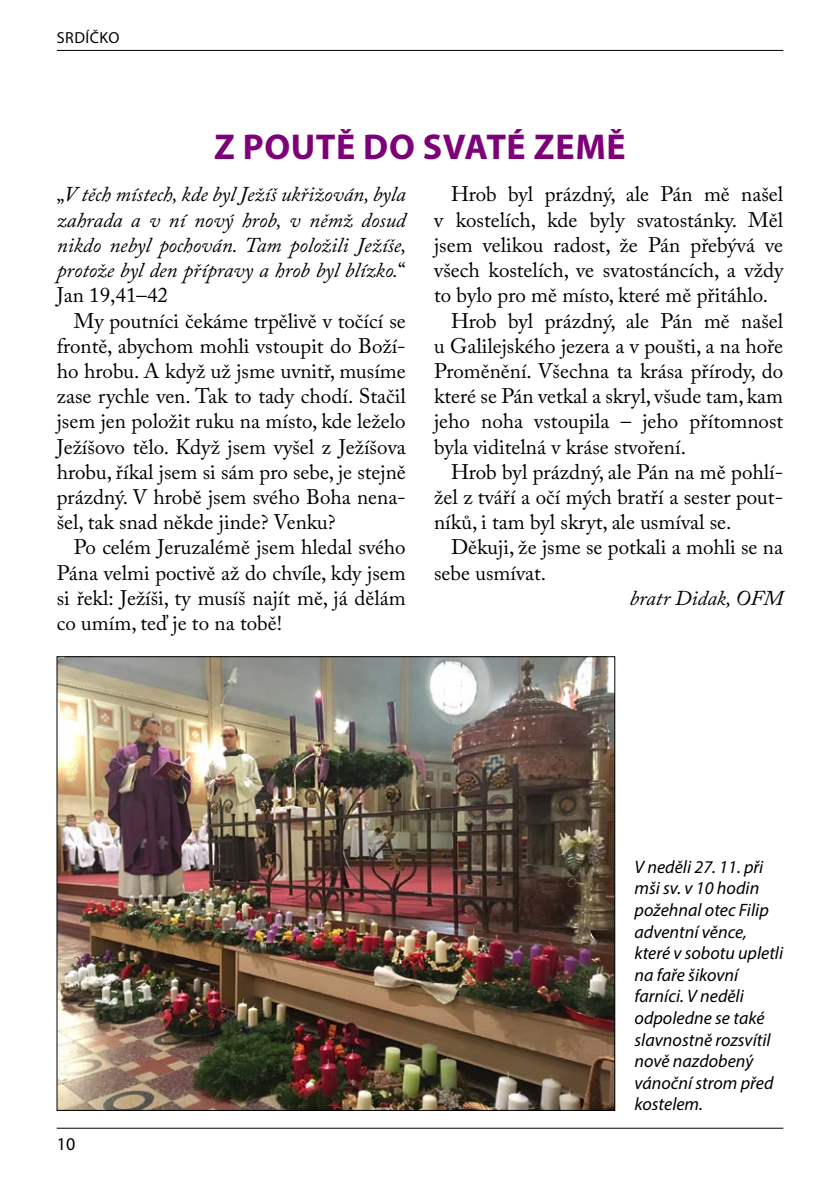
<style>
.page{position:relative;width:840px;height:1191px;background:#fff}
.page>*{position:absolute;margin:0;border:0;box-sizing:border-box;transform-origin:0 0}
.nadpis{font:700 36px "Myriad Pro";letter-spacing:.015em;color:#7d0078}
.Text-sr{font:21px/25.2px "Adobe Caslon Pro";color:#000;text-align:justify}
.první{font:italic 21px/25.2px "Adobe Caslon Pro";color:#000;text-align:justify}
.Text-sr-2{font:italic 21px "Adobe Caslon Pro";color:#000}
.popisek{font:italic 18px/21.6px "Myriad Pro";color:#000}
.t1{font:18px "Myriad Pro";color:#000}
.t2{font:16px "Myriad Pro";letter-spacing:.03em;color:#000}
.s1{font-style:normal}
</style>
<div class="page">
<hr style="left:57px;top:1127px;width:725px;height:1px;background:#000">
<hr style="left:57px;top:50px;width:725px;height:1px;background:#000">
<img style="left:59px;top:658px;width:553px;height:450px">
<p class="t2" style="left:57px;top:28px;width:64px">SRDÍČKO</p>
<p class="nadpis" style="left:214px;top:123px;width:413px">Z POUTĚ DO SVATÉ ZEMĚ</p>
<p class="Text-sr" style="left:434px;top:182px;width:350px;text-indent:17px">Hrob byl prázdný, ale Pán mě našel v kostelích, kde byly svatostánky. Měl jsem velikou radost, že Pán přebývá ve všech kostelích, ve svatostáncích, a vždy to bylo pro mě místo, které mě přitáhlo.</p>
<p class="Text-sr" style="left:434px;top:308px;width:350px;text-indent:17px">Hrob byl prázdný, ale Pán mě našel u Galilejského jezera a v poušti, a na hoře Proměnění. Všechna ta krása přírody, do které se Pán vetkal a skryl, všude tam, kam jeho noha vstoupila – jeho přítomnost byla viditelná v kráse stvoření.</p>
<p class="Text-sr" style="left:434px;top:459px;width:350px;text-indent:17px">Hrob byl prázdný, ale Pán na mě pohlí&shy;žel z tváří a očí mých bratří a sester pout&shy;níků, i tam byl skryt, ale usmíval se.</p>
<p class="Text-sr" style="left:434px;top:534px;width:350px;text-indent:17px">Děkuji, že jsme se potkali a mohli se na sebe usmívat.</p>
<p class="Text-sr-2" style="left:629px;top:585px;width:155px">bratr Didak, OFM</p>
<p class="první" style="left:57px;top:182px;width:351px"><span class="s1">„</span>V těch místech, kde byl Ježíš ukřižován, byla zahrada a v ní nový hrob, v němž dosud nikdo nebyl pochován. Tam položili Ježíše, protože byl den přípravy a hrob byl blízko.<span class="s1">“ Jan 19,41–42</span></p>
<p class="Text-sr" style="left:57px;top:308px;width:350px;text-indent:17px">My poutníci čekáme trpělivě v točící se frontě, abychom mohli vstoupit do Boží&shy;ho hrobu. A když už jsme uvnitř, musíme zase rychle ven. Tak to tady chodí. Stačil jsem jen položit ruku na místo, kde leželo Ježíšovo tělo. Když jsem vyšel z Ježíšova hrobu, říkal jsem si sám pro sebe, je stejně prázdný. V hrobě jsem svého Boha nena&shy;šel, tak snad někde jinde? Venku?</p>
<p class="Text-sr" style="left:57px;top:534px;width:350px;text-indent:17px">Po celém Jeruzalémě jsem hledal svého Pána velmi poctivě až do chvíle, kdy jsem si řekl: Ježíši, ty musíš najít mě, já dělám co umím, teď je to na tobě!</p>
<p class="t1" style="left:57px;top:1132px;width:20px">10</p>
<p class="popisek" style="left:634px;top:855px;width:150px">V neděli 27. 11. při mši sv. v 10 hodin požehnal otec Filip adventní věnce, které v sobotu upletli na faře šikovní farníci. V neděli odpoledne se také slavnostně rozsvítil nově nazdobený vánoční strom před kostelem.</p>
</div>
